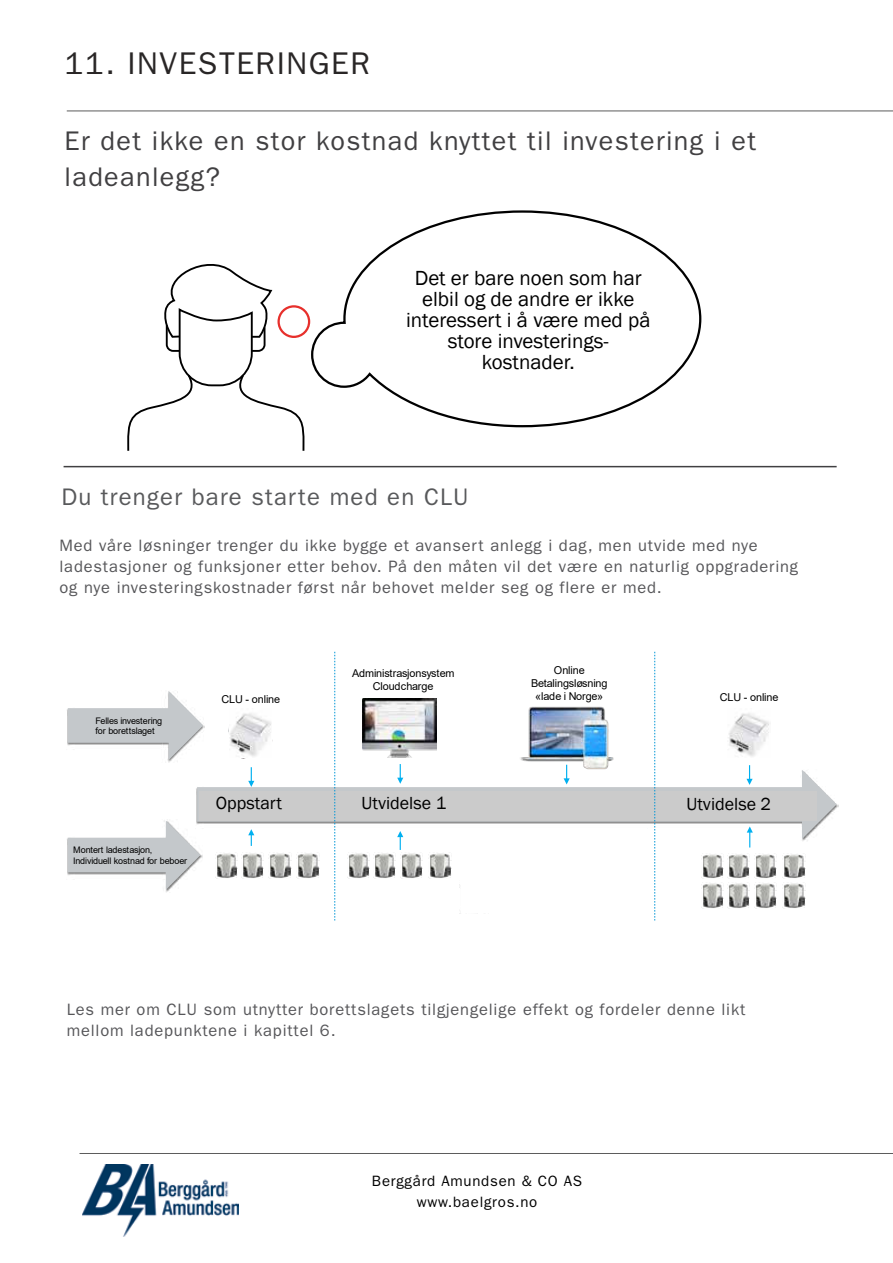
<style>
.page{position:relative;width:893px;height:1263px;background:#fff}
.page>*{position:absolute;margin:0;border:0;box-sizing:border-box;transform-origin:0 0}
.t1{font:31.5px "ITC Franklin Gothic Std";letter-spacing:.05em;color:#292626}
.t2{font:27px/36px "ITC Franklin Gothic Std";letter-spacing:.05em;color:#414042}
.t3{font:24px "ITC Franklin Gothic Std";letter-spacing:.05em;color:#58595b}
.t4{font:21px/21px "Franklin Gothic";color:#000;text-align:center}
.t5{font:18px "Franklin Gothic";color:#000}
.t6{font:16.5px/21px "ITC Franklin Gothic Std";letter-spacing:.05em;color:#565659}
.t7{font:15px/21px "ITC Franklin Gothic Std";letter-spacing:.05em;color:#000101;text-align:center}
.t8{font:12.6px "Arial";letter-spacing:-.02em;color:#000}
.t9{font:10.8px/13px "Arial";letter-spacing:-.015em;color:#000;text-align:center}
.t10{font:9px/10.8px "Arial";letter-spacing:-.02em;color:#000}
</style>
<div class="page">
<hr style="left:80px;top:1153px;width:813px;height:1px;background:#5c5c5c">
<hr style="left:67px;top:111px;width:826px;height:1px;background:#5c5c5c">
<img style="left:82px;top:1165px;width:156px;height:71px">
<hr style="left:64px;top:466px;width:773px;height:1px;background:#414042">
<svg style="left:68px;top:652px;width:769px;height:268px"></svg>
<svg style="left:127px;top:264px;width:178px;height:187px"></svg>
<div style="left:277px;top:305px;width:33px;height:33px;border:2px solid #e7302c;border-radius:50%"></div>
<svg style="left:310px;top:210px;width:392px;height:218px"></svg>
<h1 class="t1" style="left:64px;top:45px;width:307px">11. INVESTERINGER</h1>
<h2 class="t2" style="left:65px;top:122px;width:693px">Er det ikke en stor kostnad knyttet til investering i et ladeanlegg?</h2>
<p class="t4" style="left:406px;top:268px;width:246px">Det er bare noen som har elbil og de andre er ikke interessert i å være med på store investerings&shy;kostnader.</p>
<h3 class="t3" style="left:61px;top:483px;width:409px">Du trenger bare starte med en CLU</h3>
<p class="t6" style="left:60px;top:535px;width:740px">Med våre løsninger trenger du ikke bygge et avansert anlegg i dag, men utvide med nye ladestasjoner og funksjoner etter behov. På den måten vil det være en naturlig oppgradering og nye investeringskostnader først når behovet melder seg og flere er med.</p>
<p class="t10" style="left:96px;top:716px;width:68px">Felles investering for borettslaget</p>
<p class="t10" style="left:73px;top:846px;width:115px">Montert ladestasjon,<br>Individuell kostnad for beboer</p>
<p class="t9" style="left:222px;top:693px;width:60px">CLU - online</p>
<p class="t9" style="left:352px;top:668px;width:104px">Administrasjonsystem<br>Cloudcharge</p>
<p class="t9" style="left:531px;top:665px;width:78px">Online<br>Betalingsløsning «lade i Norge»</p>
<p class="t9" style="left:720px;top:691px;width:60px">CLU - online</p>
<p class="t5" style="left:216px;top:795px;width:68px">Oppstart</p>
<p class="t5" style="left:362px;top:795px;width:86px">Utvidelse 1</p>
<p class="t5" style="left:686px;top:796px;width:86px">Utvidelse 2</p>
<p class="t8" style="left:229px;top:802px;width:54px">1. August</p>
<p class="t8" style="left:388px;top:801px;width:27px">OKT</p>
<p class="t8" style="left:733px;top:801px;width:29px">MAR</p>
<p class="t6" style="left:67px;top:998px;width:680px">Les mer om CLU som utnytter borettslagets tilgjengelige effekt og fordeler denne likt mellom ladepunktene i kapittel 6.</p>
<p class="t7" style="left:372px;top:1170px;width:212px">Berggård Amundsen &amp; CO AS www.baelgros.no</p>
</div>
